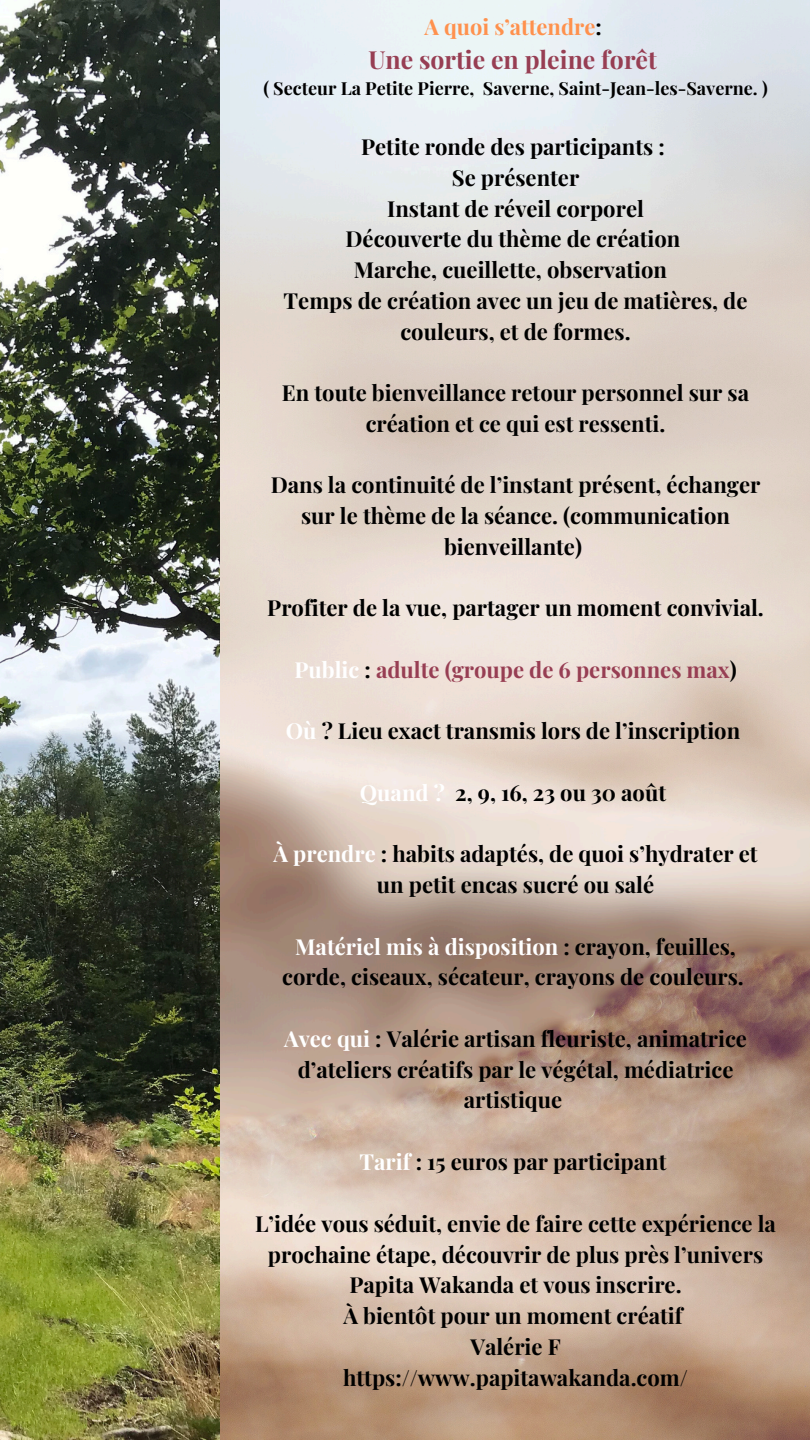
<style>
.page{position:relative;width:810px;height:1440px;background:#fff}
.page>*{position:absolute;margin:0;border:0;box-sizing:border-box;transform-origin:0 0}
.t1{font:700 24.9px "Playfair Display";color:#973e53}
.t2{font:700 22px/30.8px "Playfair Display";color:#000;text-align:center}
.t3{font:700 22px "Playfair Display";color:#973e53}
.t4{font:700 21.9px "Playfair Display";color:#ff914d}
.t5{font:700 18px "Playfair Display";color:#000}
.s1{color:#000}
.s2{color:#fff}
</style>
<div class="page">
<img style="left:220px;top:0;width:590px;height:1440px">
<img style="left:0;top:0;width:220px;height:1440px">
<p class="t4" style="left:424px;top:11px;width:179px">A quoi s’attendre<span class="s1">:</span></p>
<p class="t1" style="left:368px;top:42px;width:290px">Une sortie en pleine forêt</p>
<p class="t5" style="left:263px;top:76px;width:506px">( Secteur La Petite Pierre, Saverne, Saint-Jean-les-Saverne. )</p>
<p class="t2" style="left:284px;top:131px;width:465px">Petite ronde des participants :<br>Se présenter<br>Instant de réveil corporel<br>Découverte du thème de création<br>Marche, cueillette, observation<br>Temps de création avec un jeu de matières, de couleurs, et de formes.</p>
<p class="t2" style="left:282px;top:377px;width:469px">En toute bienveillance retour personnel sur sa création et ce qui est ressenti.</p>
<h1 class="t2" style="left:271px;top:469px;width:491px">Dans la continuité de l’instant présent, échanger sur le thème de la séance. (communication bienveillante)</h1>
<h1 class="t2" style="left:267px;top:592px;width:498px">Profiter de la vue, partager un moment convivial.</h1>
<h1 class="t3" style="left:294px;top:654px;width:444px"><span class="s2">Public</span> <span class="s1">:</span> adulte (groupe de 6 personnes max<span class="s1">)</span></h1>
<h1 class="t2" style="left:286px;top:715px;width:456px"><span class="s2">Où</span> ? Lieu exact transmis lors de l’inscription</h1>
<h1 class="t2" style="left:360px;top:776px;width:308px"><span class="s2">Quand ?</span> 2, 9, 16, 23 ou 30 août</h1>
<h1 class="t2" style="left:273px;top:838px;width:486px"><span class="s2">À prendre</span> : habits adaptés, de quoi s’hydrater et un petit encas sucré ou salé</h1>
<h1 class="t2" style="left:282px;top:930px;width:463px"><span class="s2">Matériel mis à disposition</span> : crayon, feuilles, corde, ciseaux, sécateur, crayons de couleurs.</h1>
<h1 class="t2" style="left:284px;top:1022px;width:465px"><span class="s2">Avec qui</span> : Valérie artisan fleuriste, animatrice d’ateliers créatifs par le végétal, médiatrice artistique</h1>
<h1 class="t2" style="left:360px;top:1145px;width:308px"><span class="s2">Tarif</span> : 15 euros par participant</h1>
<h1 class="t2" style="left:255px;top:1207px;width:522px">L’idée vous séduit, envie de faire cette expérience la prochaine étape, découvrir de plus près l’univers Papita Wakanda et vous inscrire.<br>À bientôt pour un moment créatif<br>Valérie F<br>https://www.papitawakanda.com/</h1>
</div>
